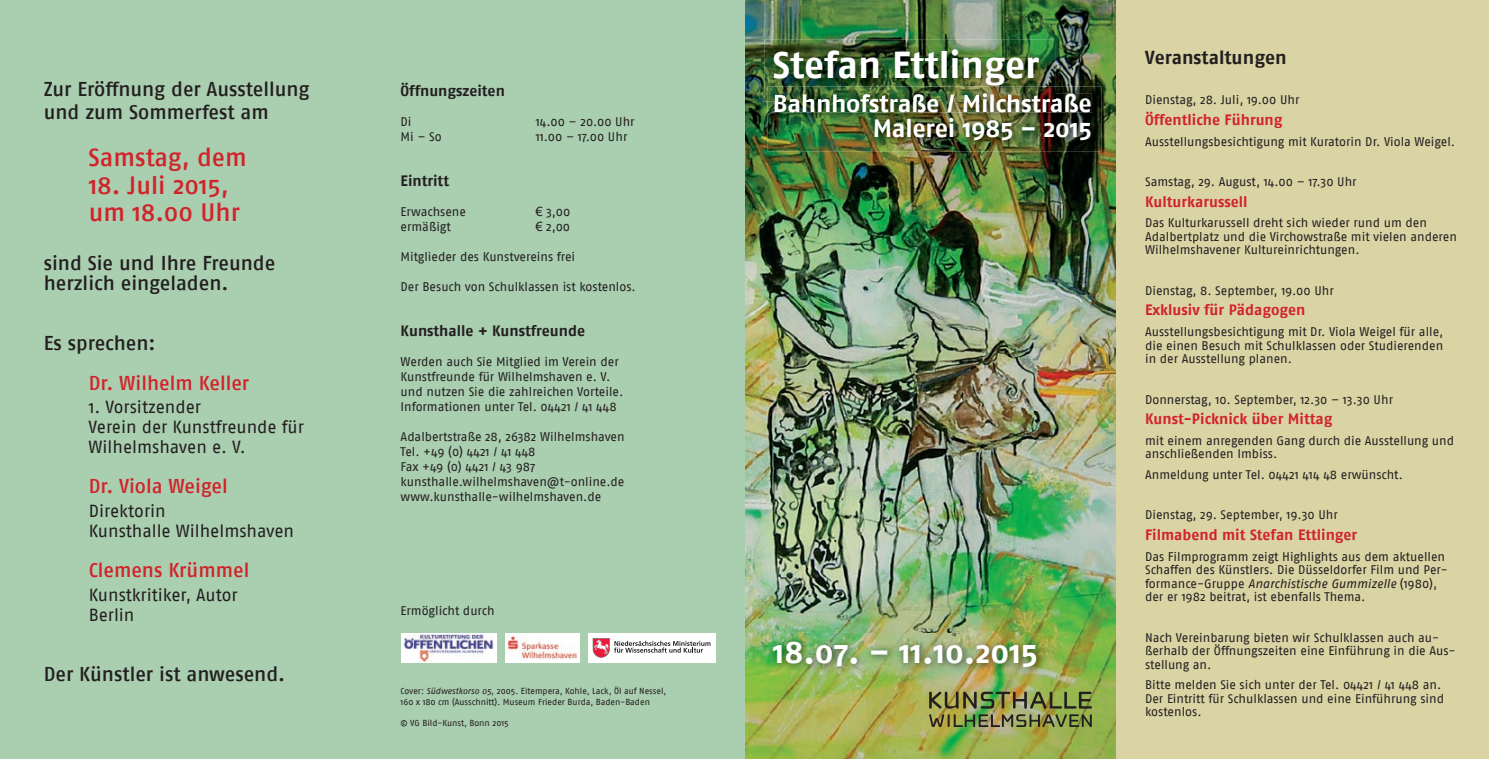
<style>
.page{position:relative;width:1489px;height:759px;background:#fff}
.page>*{position:absolute;margin:0;border:0;box-sizing:border-box;transform-origin:0 0}
.t1{font:700 37.5px "Fago No";letter-spacing:-.005em;color:#fff}
.t2{font:700 31.88px "Fago No";color:#fff}
.t3{font:700 25px/25px "Fago No";letter-spacing:-.01em;color:#fff;text-align:right}
.t4{font:500 25px/27.5px "Fago No";color:#d1232a}
.t5{font:500 20px/22.5px "Fago No";color:#231f20}
.t6{font:500 20px "Fago No";color:#d1232a}
.t7{font:700 18.75px "Fago No";color:#231f20}
.t8{font:17.5px/20px "Fago No";letter-spacing:-.005em;color:#231f20}
.t9{font:700 15px "Fago No";color:#d1232a}
.t10{font:700 15px "Fago No";color:#231f20}
.t11{font:12.5px/13.5px "Fago No";letter-spacing:-.005em;color:#231f20}
.t12{font:8.75px/10.5px "Fago No";letter-spacing:-.005em;color:#231f20}
.s1{font-family:"Tahoma"}
.s2{font-style:italic}
</style>
<div class="page">
<img style="left:744px;top:0;width:372px;height:758px">
<div style="left:0;top:0;width:744px;height:758px;background:#aaceb0"></div>
<div style="left:1116px;top:0;width:372px;height:758px;background:#dad4a5"></div>
<img style="left:767px;top:87px;width:334px;height:64px">
<img style="left:774px;top:93px;width:317px;height:20px">
<img style="left:764px;top:40px;width:291px;height:61px">
<img style="left:767px;top:87px;width:288px;height:14px">
<img style="left:774px;top:93px;width:281px;height:8px">
<img style="left:766px;top:633px;width:281px;height:44px">
<img style="left:929px;top:691px;width:162px;height:35px">
<img style="left:505px;top:633px;width:74px;height:29px">
<div style="left:588px;top:632px;width:128px;height:30px;background:#fff"></div>
<svg style="left:592px;top:638px;width:118px;height:19px"></svg>
<div style="left:400px;top:632px;width:96px;height:30px;background:#fff"></div>
<img style="left:403px;top:634px;width:90px;height:28px">
<h3 class="t5" style="left:44px;top:77px;width:267px">Zur Eröffnung der Ausstellung und zum Sommerfest am</h3>
<h3 class="t4" style="left:89px;top:143px;width:160px">Samstag, dem</h3>
<h3 class="t4" style="left:89px;top:171px;width:153px">18. Juli 2015, um 18.00 Uhr</h3>
<h3 class="t5" style="left:44px;top:252px;width:233px;line-height:20px">sind Sie und Ihre Freunde herzlich eingeladen.</h3>
<h3 class="t5" style="left:44px;top:331px;width:113px">Es sprechen:</h3>
<h3 class="t6" style="left:89px;top:371px;width:162px">Dr. Wilhelm Keller</h3>
<h3 class="t8" style="left:89px;top:397px;width:217px">1. Vorsitzender<br>Verein der Kunstfreunde für<br>Wilhelmshaven e. V.</h3>
<h3 class="t6" style="left:89px;top:474px;width:140px">Dr. Viola Weigel</h3>
<h3 class="t8" style="left:89px;top:500px;width:207px">Direktorin<br>Kunsthalle Wilhelmshaven</h3>
<h3 class="t6" style="left:89px;top:558px;width:162px">Clemens Krümmel</h3>
<h3 class="t8" style="left:89px;top:584px;width:150px">Kunstkritiker, Autor<br>Berlin</h3>
<h3 class="t5" style="left:44px;top:662px;width:243px">Der Künstler ist anwesend.</h3>
<p class="t10" style="left:400px;top:82px;width:106px">Öffnungszeiten</p>
<p class="t11" style="left:400px;top:115px;width:12px">Di</p>
<p class="t11" style="left:535px;top:115px;width:101px">14.00 – 20.00 Uhr</p>
<p class="t11" style="left:400px;top:130px;width:43px">Mi – So</p>
<p class="t11" style="left:535px;top:130px;width:93px">11.00 – 17.00 Uhr</p>
<p class="t10" style="left:400px;top:172px;width:50px">Eintritt</p>
<p class="t11" style="left:400px;top:205px;width:67px">Erwachsene</p>
<p class="t11" style="left:535px;top:205px;width:36px"><span class="s1">€</span> 3,00</p>
<p class="t11" style="left:400px;top:220px;width:52px">ermäßigt</p>
<p class="t11" style="left:535px;top:220px;width:36px"><span class="s1">€</span> 2,00</p>
<p class="t11" style="left:400px;top:250px;width:176px">Mitglieder des Kunstvereins frei</p>
<p class="t11" style="left:400px;top:280px;width:237px">Der Besuch von Schulklassen ist kostenlos.</p>
<p class="t10" style="left:400px;top:322px;width:186px">Kunsthalle + Kunstfreunde</p>
<p class="t11" style="left:400px;top:354px;width:224px;line-height:15px">Werden auch Sie Mitglied im Verein der Kunstfreunde für Wilhelmshaven e. V. und nutzen Sie die zahlreichen Vorteile.<br>Informationen unter Tel. 04421 / 41 448</p>
<p class="t11" style="left:400px;top:429px;width:225px;line-height:15px">Adalbertstraße 28, 26382 Wilhelmshaven Tel. +49 (0) 4421 / 41 448<br>Fax +49 (0) 4421 / 43 987 kunsthalle.wilhelmshaven@t-online.de www.kunsthalle-wilhelmshaven.de</p>
<p class="t11" style="left:400px;top:604px;width:96px">Ermöglicht durch</p>
<p class="t12" style="left:400px;top:685px;width:267px">Cover: <span class="s2">Südwestkorso 05</span>, 2005. Eitempera, Kohle, Lack, Öl auf Nessel,<br>160 x 180 cm (Ausschnitt). Museum Frieder Burda, Baden-Baden</p>
<p class="t12" style="left:400px;top:717px;width:110px">© VG Bild-Kunst, Bonn 2015</p>
<h1 class="t1" style="left:772px;top:42px;width:268px">Stefan Ettlinger</h1>
<h3 class="t3" style="left:772px;top:91px;width:320px">Bahnhofstraße / Milchstraße<br>Malerei 1985 – 2015</h3>
<h2 class="t2" style="left:772px;top:632px;width:267px">18.07. – 11.10.2015</h2>
<h3 class="t7" style="left:1144px;top:46px;width:143px">Veranstaltungen</h3>
<p class="t11" style="left:1144px;top:93px;width:156px">Dienstag, 28. Juli, 19.00 Uhr</p>
<p class="t9" style="left:1144px;top:111px;width:139px">Öffentliche Führung</p>
<p class="t11" style="left:1144px;top:134px;width:311px">Ausstellungsbesichtigung mit Kuratorin Dr. Viola Weigel.</p>
<p class="t11" style="left:1144px;top:175px;width:213px">Samstag, 29. August, 14.00 – 17.30 Uhr</p>
<p class="t9" style="left:1144px;top:192px;width:104px">Kulturkarussell</p>
<p class="t11" style="left:1144px;top:216px;width:313px">Das Kulturkarussell dreht sich wieder rund um den<br>Adalbertplatz und die Virchowstraße mit vielen anderen<br>Wilhelmshavener Kultureinrichtungen.</p>
<p class="t11" style="left:1144px;top:283px;width:190px">Dienstag, 8. September, 19.00 Uhr</p>
<p class="t9" style="left:1144px;top:301px;width:162px">Exklusiv für Pädagogen</p>
<p class="t11" style="left:1144px;top:325px;width:300px;text-align:justify">Ausstellungsbesichtigung mit Dr. Viola Weigel für alle, die einen Besuch mit Schulklassen oder Studierenden in der Ausstellung planen.</p>
<p class="t11" style="left:1144px;top:392px;width:249px">Donnerstag, 10. September, 12.30 – 13.30 Uhr</p>
<p class="t9" style="left:1144px;top:410px;width:189px">Kunst-Picknick über Mittag</p>
<p class="t11" style="left:1144px;top:433px;width:310px">mit einem anregenden Gang durch die Ausstellung und anschließenden Imbiss.</p>
<p class="t11" style="left:1144px;top:467px;width:259px">Anmeldung unter Tel. 04421 414 48 erwünscht.</p>
<p class="t11" style="left:1144px;top:508px;width:194px">Dienstag, 29. September, 19.30 Uhr</p>
<p class="t9" style="left:1144px;top:526px;width:214px">Filmabend mit Stefan Ettlinger</p>
<p class="t11" style="left:1144px;top:549px;width:304px">Das Filmprogramm zeigt Highlights aus dem aktuellen Schaffen des Künstlers. Die Düsseldorfer Film und Per&shy;formance-Gruppe <span class="s2">Anarchistische Gummizelle</span> (1980), der er 1982 beitrat, ist ebenfalls Thema.</p>
<p class="t11" style="left:1144px;top:630px;width:312px">Nach Vereinbarung bieten wir Schulklassen auch au&shy;ßerhalb der Öffnungszeiten eine Einführung in die Aus&shy;stellung an.</p>
<p class="t11" style="left:1144px;top:678px;width:300px">Bitte melden Sie sich unter der Tel. 04421 / 41 448 an.<br>Der Eintritt für Schulklassen und eine Einführung sind kostenlos.</p>
</div>
